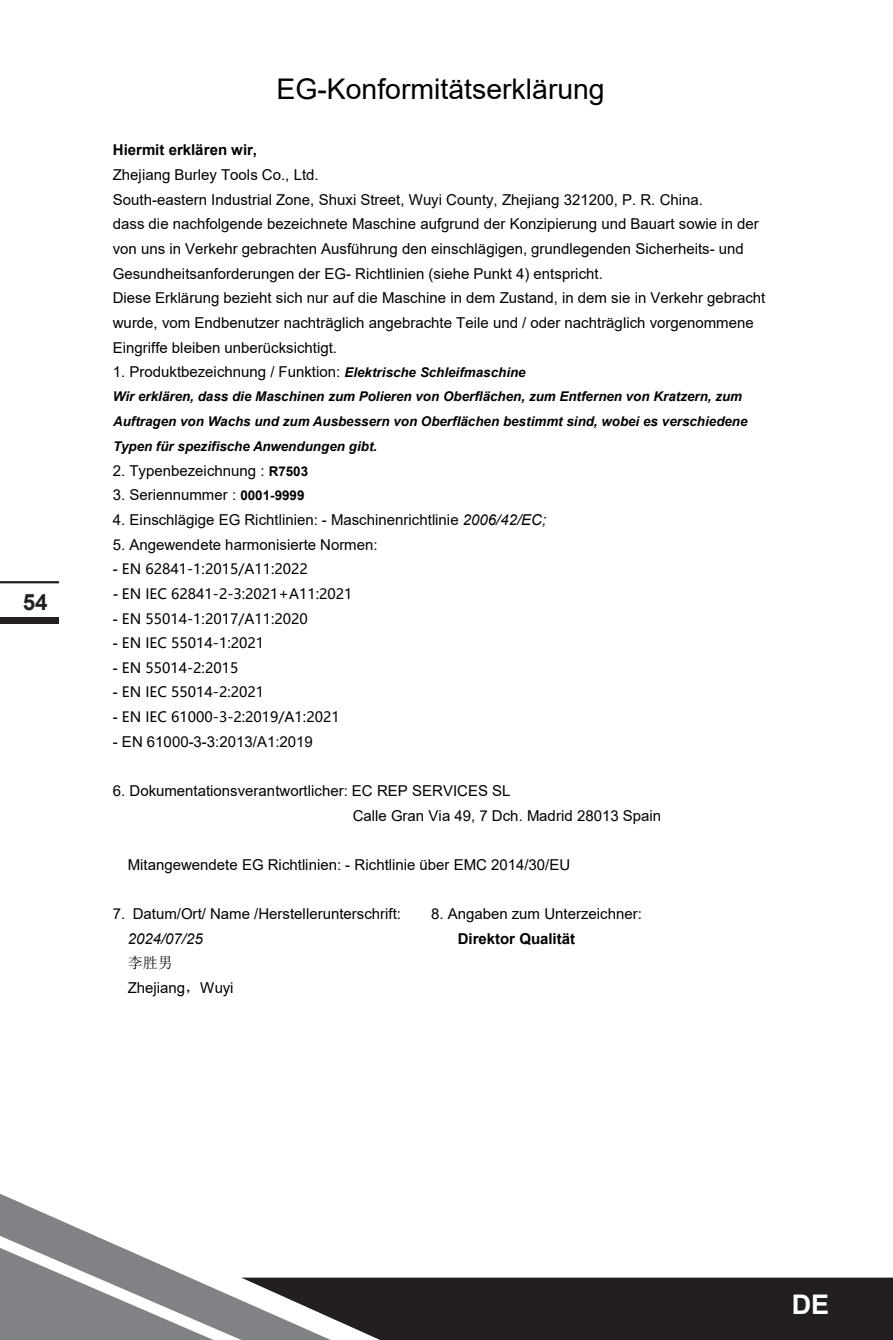
<style>
.page{position:relative;width:893px;height:1340px;background:#fff}
.page>*{position:absolute;margin:0;border:0;box-sizing:border-box;transform-origin:0 0}
.t1{font:28.35px "Arial";color:#000}
.t2{font:700 27px "Arial";color:#fff}
.t3{font:700 22.5px "Arial";color:#231f20}
.t4{font:15.08px/24.5px "Arial";color:#000}
.t5{font:700 15.08px "Arial";color:#000}
.t6{font:italic 15.08px "Arial";color:#000}
.t7{font:14.17px "Microsoft Ya Hei UI";color:#000}
.t8{font:italic 700 13.5px/24.5px "Arial";letter-spacing:-.005em;color:#000}
.s1{font-weight:700}
.s2{font-weight:700;font-style:italic;font-size:13.5px}
.s3{font-weight:700;font-size:13.5px}
.s4{font-style:italic}
.s5{font-family:"Arial";font-size:15.08px}
.s6{font-family:"Arial";font-style:italic;font-size:15.08px}
.s7{font-family:"Sim Sun"}
</style>
<div class="page">
<div style="left:331px;top:1277px;width:562px;height:62px;background:#231f20"></div>
<svg style="left:0;top:1193px;width:331px;height:146px"></svg>
<hr style="left:0;top:581px;width:59px;height:2px;background:#231f20">
<div style="left:0;top:617px;width:59px;height:6px;background:#231f20"></div>
<h3 class="t3" style="left:23px;top:586px;width:27px">54</h3>
<p class="t1" style="left:276px;top:69px;width:330px">EG-Konformitätserklärung</p>
<p class="t4" style="left:113px;top:138px;width:654px"><span class="s1">Hiermit erklären wir,<br></span>Zhejiang Burley Tools Co., Ltd.<br>South-eastern Industrial Zone, Shuxi Street, Wuyi County, Zhejiang 321200, P. R. China.<br>dass die nachfolgende bezeichnete Maschine aufgrund der Konzipierung und Bauart sowie in der von uns in Verkehr gebrachten Ausführung den einschlägigen, grundlegenden Sicherheits- und Gesundheitsanforderungen der EG- Richtlinien (siehe Punkt 4) entspricht.<br>Diese Erklärung bezieht sich nur auf die Maschine in dem Zustand, in dem sie in Verkehr gebracht wurde, vom Endbenutzer nachträglich angebrachte Teile und / oder nachträglich vorgenommene Eingriffe bleiben unberücksichtigt.</p>
<p class="t4" style="left:113px;top:359px;width:414px">1. Produktbezeichnung / Funktion: <span class="s2">Elektrische Schleifmaschine</span></p>
<p class="t8" style="left:113px;top:384px;width:636px">Wir erklären, dass die Maschinen zum Polieren von Oberflächen, zum Entfernen von Kratzern, zum<br>Auftragen von Wachs und zum Ausbessern von Oberflächen bestimmt sind, wobei es verschiedene<br>Typen für spezifische Anwendungen gibt.</p>
<p class="t4" style="left:113px;top:458px;width:197px">2. Typenbezeichnung : <span class="s3">R7503</span></p>
<p class="t4" style="left:113px;top:483px;width:193px">3. Seriennummer : <span class="s3">0001-9999</span></p>
<p class="t4" style="left:113px;top:507px;width:435px">4. Einschlägige EG Richtlinien: - Maschinenrichtlinie <span class="s4">2006/42/EC;</span></p>
<p class="t4" style="left:113px;top:532px;width:266px">5. Angewendete harmonisierte Normen:</p>
<p class="t7" style="left:113px;top:559px;width:197px"><span class="s5">-</span> EN 62841-1:2015/A11:2022</p>
<p class="t7" style="left:113px;top:584px;width:241px"><span class="s6">-</span> EN IEC 62841-2-3:2021+A11:2021</p>
<p class="t7" style="left:113px;top:609px;width:196px"><span class="s5">-</span> EN 55014-1:2017/A11:2020</p>
<p class="t7" style="left:113px;top:633px;width:153px"><span class="s5">-</span> EN IEC 55014-1:2021</p>
<p class="t7" style="left:113px;top:658px;width:127px"><span class="s5">-</span> EN 55014-2:2015</p>
<p class="t7" style="left:113px;top:682px;width:153px"><span class="s5">-</span> EN IEC 55014-2:2021</p>
<p class="t7" style="left:113px;top:707px;width:228px"><span class="s5">-</span> EN IEC 61000-3-2:2019/A1:2021</p>
<p class="t4" style="left:113px;top:729px;width:202px">- EN 61000-3-3:2013/A1:2019</p>
<p class="t4" style="left:353px;top:778px;width:310px;text-indent:-240px">6. Dokumentationsverantwortlicher: EC REP SERVICES SL<br>Calle Gran Via 49, 7 Dch. Madrid 28013 Spain</p>
<p class="t4" style="left:128px;top:852px;width:444px">Mitangewendete EG Richtlinien: - Richtlinie über EMC 2014/30/EU</p>
<p class="t4" style="left:113px;top:901px;width:290px">7. Datum/Ort/ Name /Herstellerunterschrift:</p>
<p class="t4" style="left:431px;top:901px;width:212px">8. Angaben zum Unterzeichner:</p>
<p class="t6" style="left:128px;top:928px;width:77px">2024/07/25</p>
<p class="t5" style="left:458px;top:927px;width:119px">Direktor Qualität</p>
<p class="t4" style="left:128px;top:950px;width:107px"><span class="s7">李胜男<br></span>Zhejiang<span class="s7">，</span>Wuyi</p>
<h2 class="t2" style="left:792px;top:1285px;width:39px">DE</h2>
</div>
